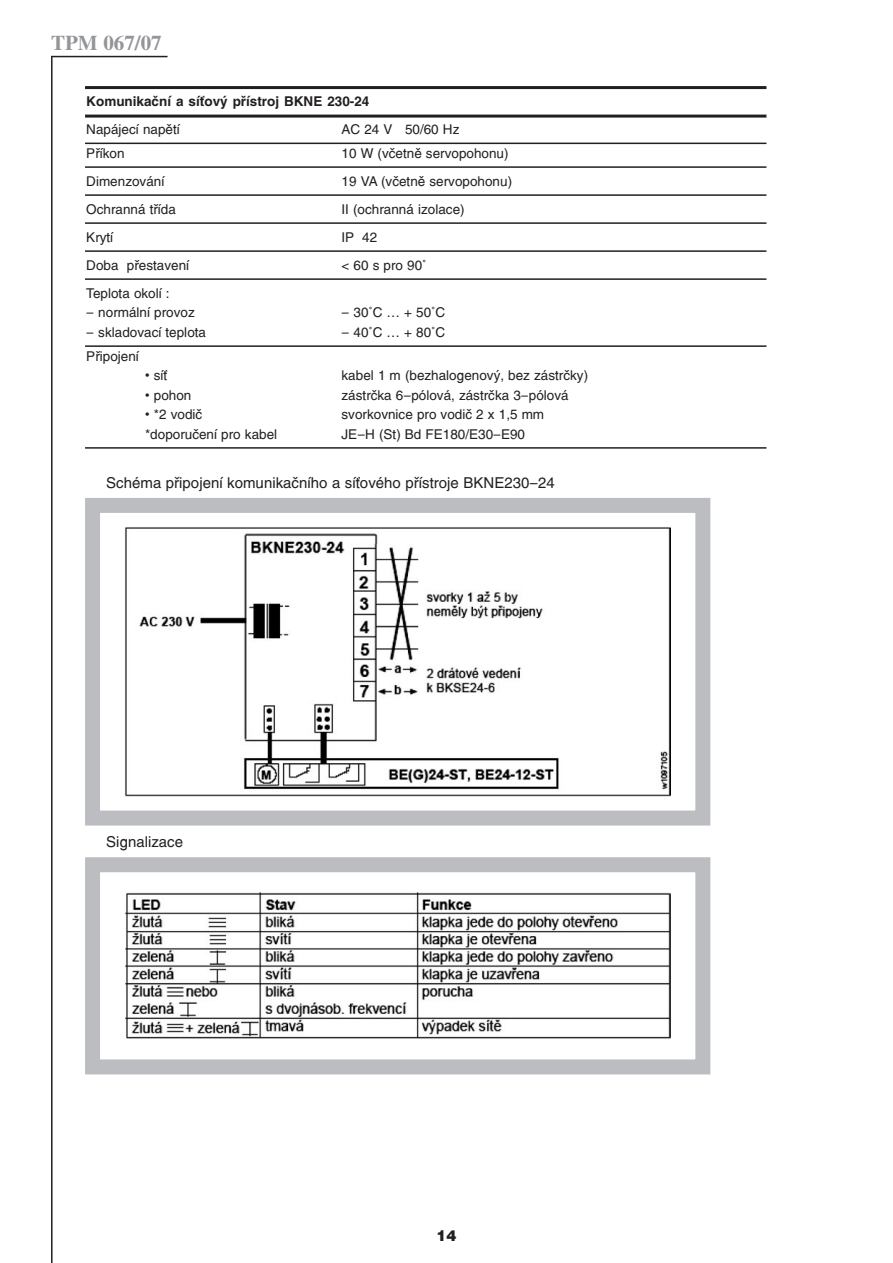
<style>
.page{position:relative;width:893px;height:1263px;background:#fff}
.page>*{position:absolute;margin:0;border:0;box-sizing:border-box;transform-origin:0 0}
.t1{font:700 21px "Toronto";color:#939598}
.t2{font:15px "Switzerland";color:#231f20}
.t3{font:900 15px "Switzerland";color:#231f20}
.t4{font:13.5px "Switzerland";color:#231f20}
.t5{font:700 13.5px "Switzerland";color:#231f20}
</style>
<div class="page">
<hr style="left:51px;top:56px;width:117px;height:1px;background:#231f20">
<hr style="left:51px;top:57px;width:2px;height:1206px;background:#231f20">
<svg style="left:85px;top:498px;width:626px;height:328px"></svg>
<hr style="left:85px;top:86px;width:681px;height:3px;background:#231f20">
<hr style="left:85px;top:115px;width:681px;height:3px;background:#231f20">
<hr style="left:85px;top:143px;width:681px;height:1px;background:#231f20">
<hr style="left:85px;top:166px;width:681px;height:2px;background:#231f20">
<hr style="left:85px;top:194px;width:681px;height:2px;background:#231f20">
<hr style="left:85px;top:222px;width:681px;height:2px;background:#231f20">
<hr style="left:85px;top:250px;width:681px;height:2px;background:#231f20">
<hr style="left:85px;top:278px;width:681px;height:2px;background:#231f20">
<hr style="left:85px;top:345px;width:681px;height:2px;background:#231f20">
<hr style="left:85px;top:447px;width:681px;height:2px;background:#231f20">
<svg style="left:85px;top:857px;width:626px;height:218px"></svg>
<h1 class="t1" style="left:51px;top:31px;width:112px">TPM 067/07</h1>
<p class="t5" style="left:86px;top:93px;width:285px">Komunikační a síťový přístroj BKNE 230-24</p>
<p class="t4" style="left:86px;top:121px;width:95px">Napájecí napětí</p>
<p class="t4" style="left:342px;top:121px;width:119px">AC 24 V 50/60 Hz</p>
<p class="t4" style="left:86px;top:145px;width:40px">Příkon</p>
<p class="t4" style="left:342px;top:145px;width:169px">10 W (včetně servopohonu)</p>
<p class="t4" style="left:86px;top:173px;width:80px">Dimenzování</p>
<p class="t4" style="left:342px;top:173px;width:172px">19 VA (včetně servopohonu)</p>
<p class="t4" style="left:86px;top:201px;width:91px">Ochranná třída</p>
<p class="t4" style="left:342px;top:201px;width:125px">II (ochranná izolace)</p>
<p class="t4" style="left:86px;top:229px;width:29px">Krytí</p>
<p class="t4" style="left:342px;top:229px;width:37px">IP 42</p>
<p class="t4" style="left:86px;top:257px;width:104px">Doba přestavení</p>
<p class="t4" style="left:342px;top:257px;width:86px">&lt; 60 s pro 90°</p>
<p class="t4" style="left:86px;top:285px;width:85px">Teplota okolí :</p>
<p class="t4" style="left:86px;top:305px;width:110px">- normální provoz</p>
<p class="t4" style="left:342px;top:305px;width:105px">- 30°C … + 50°C</p>
<p class="t4" style="left:86px;top:324px;width:121px">- skladovací teplota</p>
<p class="t4" style="left:342px;top:324px;width:105px">- 40°C … + 80°C</p>
<p class="t4" style="left:86px;top:348px;width:54px">Připojení</p>
<p class="t4" style="left:145px;top:367px;width:24px">• síť</p>
<p class="t4" style="left:342px;top:367px;width:248px">kabel 1 m (bezhalogenový, bez zástrčky)</p>
<p class="t4" style="left:145px;top:387px;width:48px">• pohon</p>
<p class="t4" style="left:342px;top:387px;width:229px">zástrčka 6-pólová, zástrčka 3-pólová</p>
<p class="t4" style="left:145px;top:406px;width:59px">• *2 vodič</p>
<p class="t4" style="left:342px;top:406px;width:204px">svorkovnice pro vodič 2 x 1,5 mm</p>
<p class="t4" style="left:145px;top:426px;width:134px">*doporučení pro kabel</p>
<p class="t4" style="left:342px;top:426px;width:185px">JE-H (St) Bd FE180/E30-E90</p>
<p class="t2" style="left:106px;top:474px;width:450px">Schéma připojení komunikačního a síťového přístroje BKNE230-24</p>
<p class="t2" style="left:106px;top:833px;width:78px">Signalizace</p>
<p class="t3" style="left:436px;top:1227px;width:22px">14</p>
</div>
